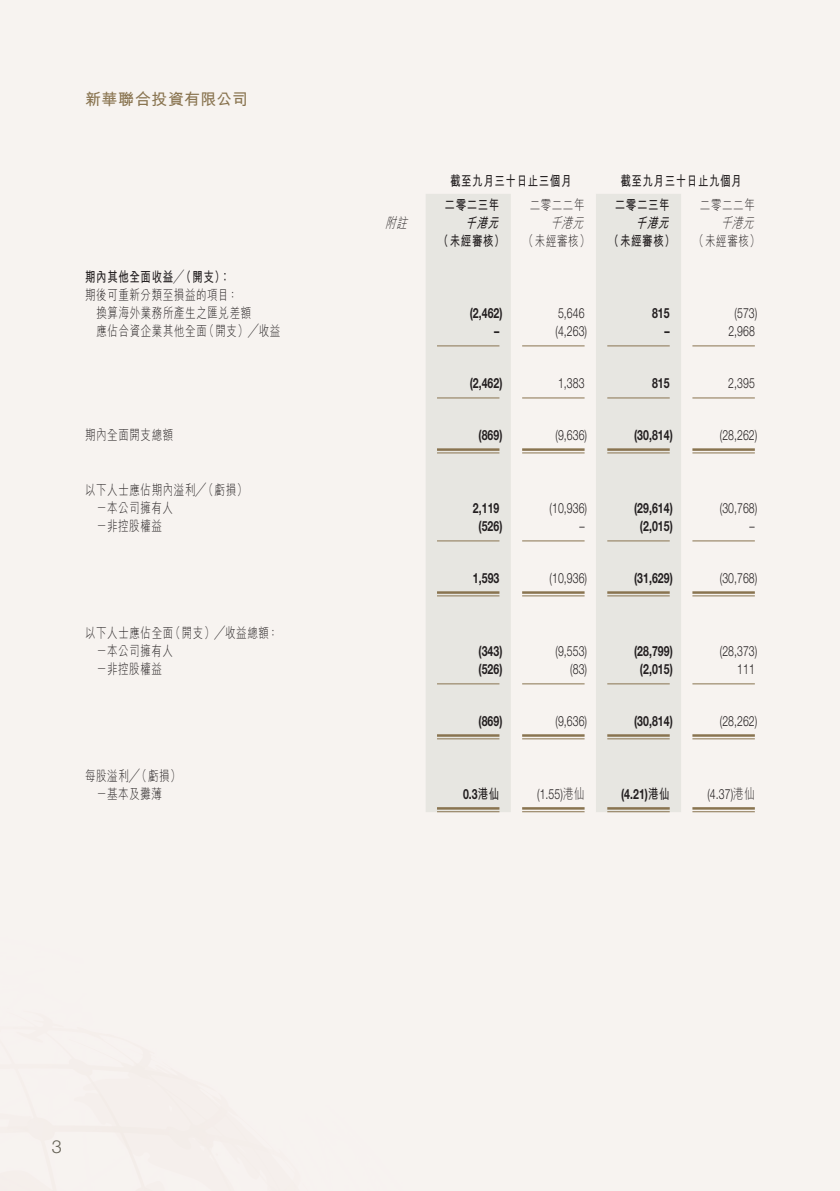
<style>
.page{position:relative;width:840px;height:1191px;background:#fff}
.page>*{position:absolute;margin:0;border:0;box-sizing:border-box;transform-origin:0 0}
.t1{font:300 18px "Helvetica Neue LT Std";color:#635f54}
.t2{font:700 16px "M Hei HK";letter-spacing:.02em;color:#897450}
.t3{font:300 14px/18px "M Hei HK";letter-spacing:.055em;color:#231f20;scale:.75 1}
.t4{font:300 14px "Helvetica Neue LT Std";letter-spacing:.005em;color:#231f20;scale:.75 1}
.t5{font:700 14px "Helvetica Neue LT Std";letter-spacing:.005em;color:#231f20;scale:.75 1}
.t6{font:700 14px "M Hei HK";letter-spacing:.055em;color:#231f20;scale:.75 1}
.t7{font:italic 300 14px "M Hei HK";color:#231f20;scale:.75 1}
.t8{font:italic 700 14px "M Hei HK";color:#231f20;scale:.75 1}
.s1{font-family:"M Hei HK"}
</style>
<div class="page">
<div style="left:0;top:0;width:839px;height:1191px;background:#f6f0ed"></div>
<svg style="left:426px;top:194px;width:254px;height:618px;fill:#e7e6e1"></svg>
<hr style="left:437px;top:345px;width:62px;height:1px;background:#897450">
<hr style="left:522px;top:345px;width:62px;height:1px;background:#897450">
<hr style="left:607px;top:345px;width:62px;height:1px;background:#897450">
<hr style="left:692px;top:345px;width:62px;height:1px;background:#897450">
<hr style="left:437px;top:397px;width:62px;height:1px;background:#897450">
<hr style="left:522px;top:397px;width:62px;height:1px;background:#897450">
<hr style="left:607px;top:397px;width:62px;height:1px;background:#897450">
<hr style="left:692px;top:397px;width:62px;height:1px;background:#897450">
<hr style="left:437px;top:448px;width:62px;height:3px;background:#897450">
<hr style="left:437px;top:452px;width:62px;height:1px;background:#897450">
<hr style="left:522px;top:448px;width:62px;height:3px;background:#897450">
<hr style="left:522px;top:452px;width:62px;height:1px;background:#897450">
<hr style="left:607px;top:448px;width:62px;height:3px;background:#897450">
<hr style="left:607px;top:452px;width:62px;height:1px;background:#897450">
<hr style="left:692px;top:448px;width:62px;height:3px;background:#897450">
<hr style="left:692px;top:452px;width:62px;height:1px;background:#897450">
<hr style="left:437px;top:540px;width:62px;height:1px;background:#897450">
<hr style="left:522px;top:540px;width:62px;height:1px;background:#897450">
<hr style="left:607px;top:540px;width:62px;height:1px;background:#897450">
<hr style="left:692px;top:540px;width:62px;height:1px;background:#897450">
<hr style="left:437px;top:591px;width:62px;height:3px;background:#897450">
<hr style="left:437px;top:595px;width:62px;height:1px;background:#897450">
<hr style="left:522px;top:591px;width:62px;height:3px;background:#897450">
<hr style="left:522px;top:595px;width:62px;height:1px;background:#897450">
<hr style="left:607px;top:591px;width:62px;height:3px;background:#897450">
<hr style="left:607px;top:595px;width:62px;height:1px;background:#897450">
<hr style="left:692px;top:591px;width:62px;height:3px;background:#897450">
<hr style="left:692px;top:595px;width:62px;height:1px;background:#897450">
<hr style="left:437px;top:683px;width:62px;height:1px;background:#897450">
<hr style="left:522px;top:683px;width:62px;height:1px;background:#897450">
<hr style="left:607px;top:683px;width:62px;height:1px;background:#897450">
<hr style="left:692px;top:683px;width:62px;height:1px;background:#897450">
<hr style="left:437px;top:734px;width:62px;height:2px;background:#897450">
<hr style="left:437px;top:738px;width:62px;height:1px;background:#897450">
<hr style="left:522px;top:734px;width:62px;height:2px;background:#897450">
<hr style="left:522px;top:738px;width:62px;height:1px;background:#897450">
<hr style="left:607px;top:734px;width:62px;height:2px;background:#897450">
<hr style="left:607px;top:738px;width:62px;height:1px;background:#897450">
<hr style="left:692px;top:734px;width:62px;height:2px;background:#897450">
<hr style="left:692px;top:738px;width:62px;height:1px;background:#897450">
<hr style="left:437px;top:807px;width:62px;height:2px;background:#897450">
<hr style="left:437px;top:811px;width:62px;height:1px;background:#897450">
<hr style="left:522px;top:807px;width:62px;height:2px;background:#897450">
<hr style="left:522px;top:811px;width:62px;height:1px;background:#897450">
<hr style="left:607px;top:807px;width:62px;height:2px;background:#897450">
<hr style="left:607px;top:811px;width:62px;height:1px;background:#897450">
<hr style="left:692px;top:807px;width:62px;height:2px;background:#897450">
<hr style="left:692px;top:811px;width:62px;height:1px;background:#897450">
<p class="t2" style="left:85px;top:87px;width:164px">新華聯合投資有限公司</p>
<p class="t6" style="left:85px;top:267px;width:195px">期內其他全面收益╱（開支）：</p>
<p class="t3" style="left:96px;top:285px;width:208px;text-indent:-11px">期後可重新分類至損益的項目：換算海外業務所產生之匯兌差額</p>
<p class="t6" style="left:450px;top:171px;width:163px">截至九月三十日止三個月</p>
<p class="t6" style="left:620px;top:171px;width:163px">截至九月三十日止九個月</p>
<p class="t6" style="left:444px;top:195px;width:75px">二零二三年</p>
<p class="t3" style="left:529px;top:195px;width:75px">二零二二年</p>
<p class="t6" style="left:614px;top:195px;width:75px">二零二三年</p>
<p class="t3" style="left:699px;top:195px;width:75px">二零二二年</p>
<p class="t7" style="left:385px;top:213px;width:37px">附註</p>
<p class="t8" style="left:465px;top:213px;width:52px">千港元</p>
<p class="t7" style="left:550px;top:213px;width:52px">千港元</p>
<p class="t8" style="left:635px;top:213px;width:52px">千港元</p>
<p class="t7" style="left:720px;top:213px;width:52px">千港元</p>
<p class="t6" style="left:438px;top:231px;width:90px">（未經審核）</p>
<p class="t3" style="left:523px;top:231px;width:90px">（未經審核）</p>
<p class="t6" style="left:608px;top:231px;width:90px">（未經審核）</p>
<p class="t3" style="left:693px;top:231px;width:90px">（未經審核）</p>
<p class="t5" style="left:469px;top:304px;width:45px">(2,462)</p>
<p class="t4" style="left:557px;top:304px;width:37px">5,646</p>
<p class="t5" style="left:651px;top:304px;width:25px">815</p>
<p class="t4" style="left:734px;top:304px;width:32px">(573)</p>
<p class="t3" style="left:96px;top:321px;width:246px">應佔合資企業其他全面（開支）╱收益</p>
<p class="t5" style="left:494px;top:322px;width:8px">–</p>
<p class="t4" style="left:555px;top:322px;width:44px">(4,263)</p>
<p class="t5" style="left:664px;top:322px;width:8px">–</p>
<p class="t4" style="left:728px;top:322px;width:37px">2,968</p>
<p class="t5" style="left:469px;top:374px;width:45px">(2,462)</p>
<p class="t4" style="left:557px;top:374px;width:37px">1,383</p>
<p class="t5" style="left:651px;top:374px;width:25px">815</p>
<p class="t4" style="left:728px;top:374px;width:37px">2,395</p>
<p class="t3" style="left:85px;top:425px;width:119px">期內全面開支總額</p>
<p class="t5" style="left:478px;top:426px;width:33px">(869)</p>
<p class="t4" style="left:555px;top:427px;width:44px">(9,636)</p>
<p class="t5" style="left:633px;top:426px;width:53px">(30,814)</p>
<p class="t4" style="left:719px;top:427px;width:52px">(28,262)</p>
<p class="t3" style="left:96px;top:480px;width:202px;text-indent:-11px">以下人士應佔期內溢利╱（虧損）－本公司擁有人</p>
<p class="t5" style="left:472px;top:499px;width:37px">2,119</p>
<p class="t4" style="left:549px;top:499px;width:52px">(10,936)</p>
<p class="t5" style="left:633px;top:499px;width:53px">(29,614)</p>
<p class="t4" style="left:719px;top:499px;width:52px">(30,768)</p>
<p class="t3" style="left:96px;top:516px;width:89px">－非控股權益</p>
<p class="t5" style="left:478px;top:517px;width:33px">(526)</p>
<p class="t4" style="left:579px;top:517px;width:8px">–</p>
<p class="t5" style="left:639px;top:517px;width:45px">(2,015)</p>
<p class="t4" style="left:749px;top:517px;width:8px">–</p>
<p class="t5" style="left:472px;top:569px;width:37px">1,593</p>
<p class="t4" style="left:549px;top:569px;width:52px">(10,936)</p>
<p class="t5" style="left:633px;top:569px;width:53px">(31,629)</p>
<p class="t4" style="left:719px;top:569px;width:52px">(30,768)</p>
<p class="t3" style="left:96px;top:623px;width:244px;text-indent:-11px">以下人士應佔全面（開支）╱收益總額：－本公司擁有人</p>
<p class="t5" style="left:478px;top:642px;width:33px">(343)</p>
<p class="t4" style="left:555px;top:642px;width:44px">(9,553)</p>
<p class="t5" style="left:633px;top:642px;width:53px">(28,799)</p>
<p class="t4" style="left:719px;top:642px;width:52px">(28,373)</p>
<p class="t3" style="left:96px;top:659px;width:89px">－非控股權益</p>
<p class="t5" style="left:478px;top:660px;width:33px">(526)</p>
<p class="t4" style="left:570px;top:660px;width:24px">(83)</p>
<p class="t5" style="left:639px;top:660px;width:45px">(2,015)</p>
<p class="t4" style="left:736px;top:660px;width:25px">111</p>
<p class="t5" style="left:478px;top:712px;width:33px">(869)</p>
<p class="t4" style="left:555px;top:712px;width:44px">(9,636)</p>
<p class="t5" style="left:633px;top:712px;width:53px">(30,814)</p>
<p class="t4" style="left:719px;top:712px;width:52px">(28,262)</p>
<p class="t3" style="left:85px;top:766px;width:129px;text-align:center">每股溢利╱（虧損）－基本及攤薄</p>
<p class="t5" style="left:463px;top:785px;width:50px">0.3<span class="s1">港仙</span></p>
<p class="t4" style="left:537px;top:785px;width:65px">(1.55)<span class="s1">港仙</span></p>
<p class="t5" style="left:620px;top:785px;width:66px">(4.21)<span class="s1">港仙</span></p>
<p class="t4" style="left:707px;top:785px;width:65px">(4.37)<span class="s1">港仙</span></p>
<p class="t1" style="left:52px;top:1135px;width:12px">3</p>
</div>
